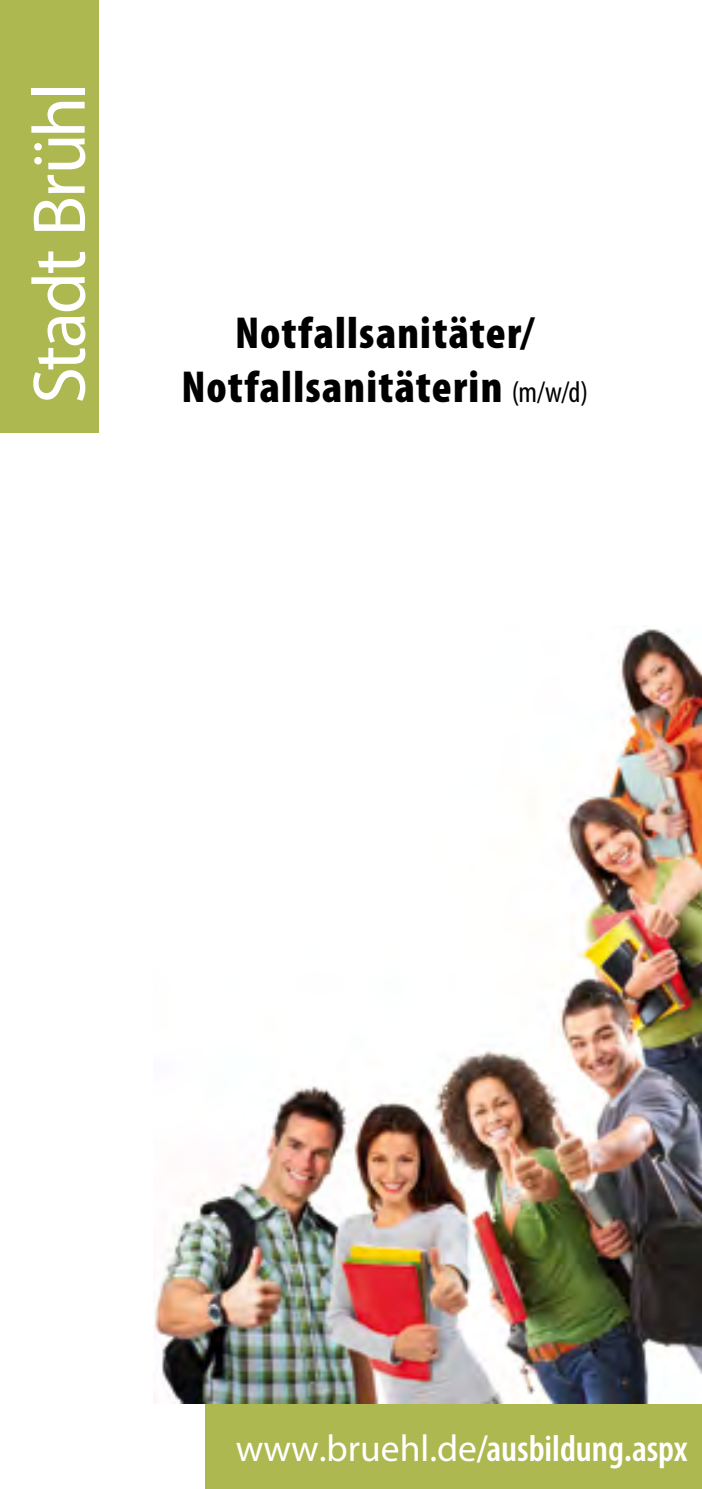
<style>
.page{position:relative;width:702px;height:1489px;background:#fff}
.page>*{position:absolute;margin:0;border:0;box-sizing:border-box;transform-origin:0 0}
.t1{font:75px "Myriad Pro";letter-spacing:-.035em;color:#fff}
.t2{font:900 condensed 45px/54px "Myriad Pro";letter-spacing:.03em;color:#000;text-align:center}
.t3{font:600 condensed 37.5px "Myriad Pro";color:#fff}
.s1{font-weight:400;font-size:30px}
.s2{font-weight:400;font-stretch:normal}
</style>
<div class="page">
<div style="left:0;top:0;width:98px;height:432px;background:#adb851"></div>
<div style="left:206px;top:1403px;width:496px;height:85px;background:#adb851"></div>
<img style="left:154px;top:629px;width:548px;height:774px">
<h1 class="t1" style="left:13px;top:404px;width:322px;rotate:-90deg">Stadt Brühl</h1>
<p class="t2" style="left:181px;top:304px;width:408px">Notfallsanitäter/<br>Notfallsanitäterin <span class="s1">(m/w/d)</span></p>
<p class="t3" style="left:236px;top:1424px;width:453px"><span class="s2">www.bruehl.de</span>/ausbildung.aspx</p>
</div>
